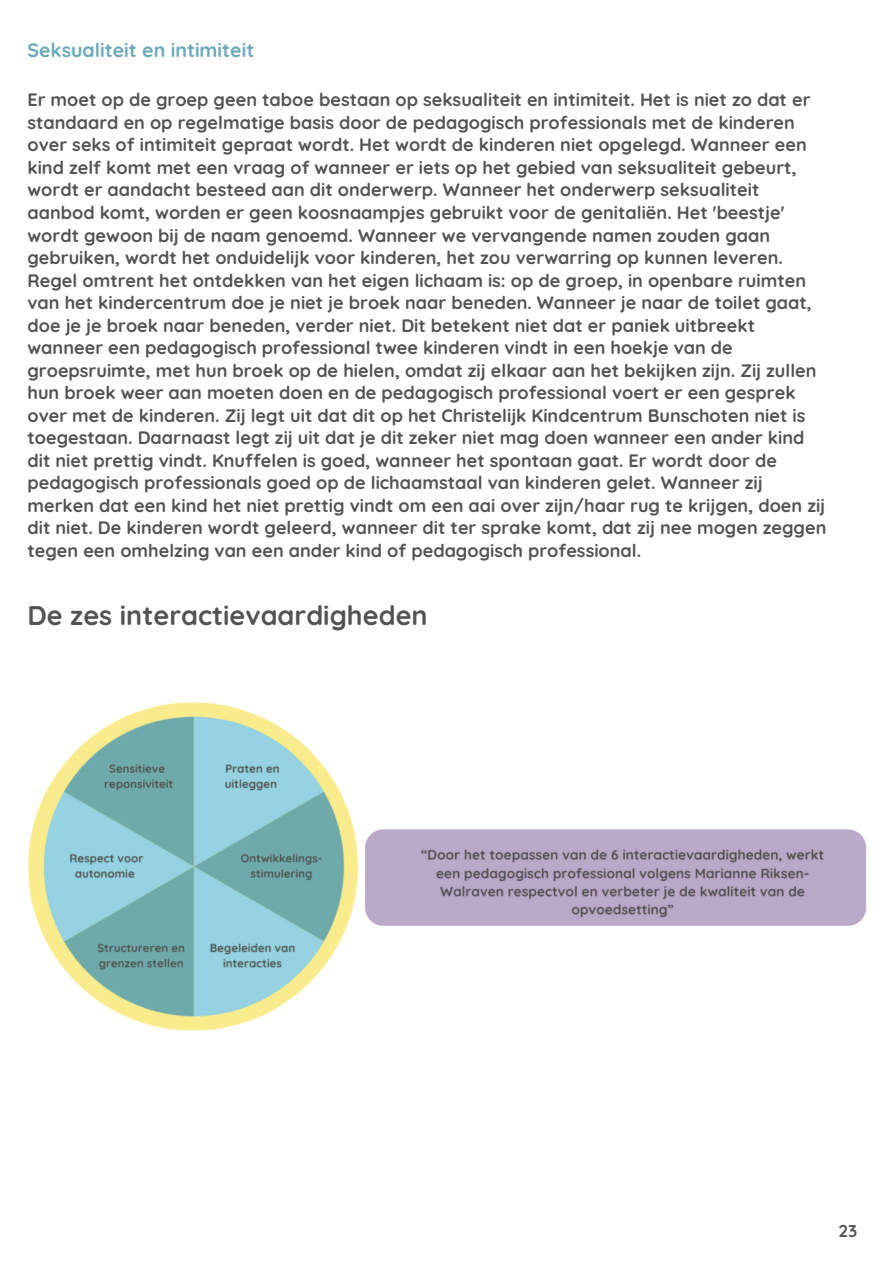
<style>
.page{position:relative;width:894px;height:1264px;background:#fff}
.page>*{position:absolute;margin:0;border:0;box-sizing:border-box;transform-origin:0 0}
.t1{font:700 27px "Quicksand";color:#545352}
.t2{font:700 19.5px "Quicksand";color:#6ba8ba}
.t3{font:700 18px/22.5px "Quicksand";color:#545352}
.t4{font:700 17.25px "Quicksand";color:#545352}
</style>
<div class="page">
<img style="left:28px;top:702px;width:839px;height:329px">
<p class="t2" style="left:27px;top:38px;width:228px">Seksualiteit en intimiteit</p>
<p class="t3" style="left:27px;top:88px;width:800px">Er moet op de groep geen taboe bestaan op seksualiteit en intimiteit. Het is niet zo dat er standaard en op regelmatige basis door de pedagogisch professionals met de kinderen over seks of intimiteit gepraat wordt. Het wordt de kinderen niet opgelegd. Wanneer een kind zelf komt met een vraag of wanneer er iets op het gebied van seksualiteit gebeurt, wordt er aandacht besteed aan dit onderwerp. Wanneer het onderwerp seksualiteit aanbod komt, worden er geen koosnaampjes gebruikt voor de genitaliën. Het 'beestje' wordt gewoon bij de naam genoemd. Wanneer we vervangende namen zouden gaan gebruiken, wordt het onduidelijk voor kinderen, het zou verwarring op kunnen leveren.<br>Regel omtrent het ontdekken van het eigen lichaam is: op de groep, in openbare ruimten van het kindercentrum doe je niet je broek naar beneden. Wanneer je naar de toilet gaat, doe je je broek naar beneden, verder niet. Dit betekent niet dat er paniek uitbreekt wanneer een pedagogisch professional twee kinderen vindt in een hoekje van de groepsruimte, met hun broek op de hielen, omdat zij elkaar aan het bekijken zijn. Zij zullen hun broek weer aan moeten doen en de pedagogisch professional voert er een gesprek over met de kinderen. Zij legt uit dat dit op het Christelijk Kindcentrum Bunschoten niet is toegestaan. Daarnaast legt zij uit dat je dit zeker niet mag doen wanneer een ander kind dit niet prettig vindt. Knuffelen is goed, wanneer het spontaan gaat. Er wordt door de pedagogisch professionals goed op de lichaamstaal van kinderen gelet. Wanneer zij merken dat een kind het niet prettig vindt om een aai over zijn/haar rug te krijgen, doen zij dit niet. De kinderen wordt geleerd, wanneer dit ter sprake komt, dat zij nee mogen zeggen tegen een omhelzing van een ander kind of pedagogisch professional.</p>
<h1 class="t1" style="left:27px;top:598px;width:401px">De zes interactievaardigheden</h1>
<p class="t4" style="left:838px;top:1219px;width:21px">23</p>
</div>
